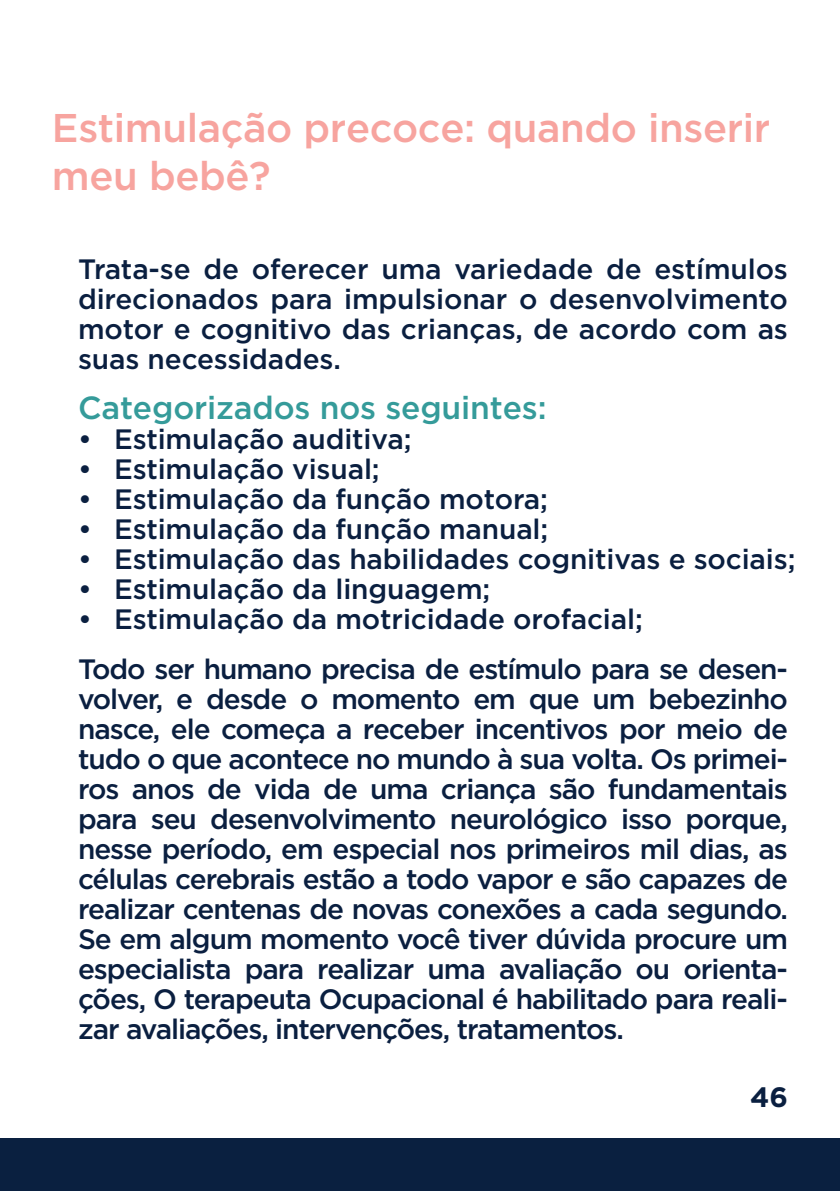
<style>
.page{position:relative;width:840px;height:1191px;background:#fff}
.page>*{position:absolute;margin:0;border:0;box-sizing:border-box;transform-origin:0 0}
.t1{font:500 40px/48px "Gotham";letter-spacing:-.01em;color:#f7a49f}
.t2{font:500 32px "Gotham";letter-spacing:-.005em;color:#359b9a}
.t3{font:500 28px/30px "Gotham";letter-spacing:-.005em;color:#0a1f40;text-align:justify}
.t4{font:500 28px/50px "Gotham";letter-spacing:-.035em;color:#0a1f40}
.t5{font:700 28px "Gotham Pro";color:#0a1f40}
</style>
<div class="page">
<div style="left:0;top:1138px;width:839px;height:53px;background:#0a2040"></div>
<h1 class="t1" style="left:52px;top:104px;width:719px">Estimulação precoce: quando inserir meu bebê?</h1>
<p class="t3" style="left:78px;top:254px;width:711px">Trata-se de oferecer uma variedade de estímulos direcionados para impulsionar o desenvolvimento motor e cognitivo das crianças, de acordo com as suas necessidades.</p>
<p class="t2" style="left:78px;top:389px;width:470px">Categorizados nos seguintes:</p>
<p class="t3" style="left:78px;top:424px;width:335px">• Estimulação auditiva;</p>
<p class="t3" style="left:78px;top:453px;width:303px">• Estimulação visual;</p>
<p class="t3" style="left:78px;top:483px;width:471px">• Estimulação da função motora;</p>
<p class="t3" style="left:78px;top:513px;width:471px">• Estimulação da função manual;</p>
<p class="t3" style="left:78px;top:543px;width:718px">• Estimulação das habilidades cognitivas e sociais;</p>
<p class="t3" style="left:78px;top:573px;width:413px">• Estimulação da linguagem;</p>
<p class="t4" style="left:78px;top:593px;width:711px">• Estimulação da motricidade orofacial;<br>Todo ser humano precisa de estímulo para se desen-</p>
<p class="t3" style="left:78px;top:683px;width:711px">volver, e desde o momento em que um bebezinho nasce, ele começa a receber incentivos por meio de tudo o que acontece no mundo à sua volta. Os primei&shy;ros anos de vida de uma criança são fundamentais para seu desenvolvimento neurológico isso porque, nesse período, em especial nos primeiros mil dias, as células cerebrais estão a todo vapor e são capazes de realizar centenas de novas conexões a cada segundo.<br>Se em algum momento você tiver dúvida procure um especialista para realizar uma avaliação ou orienta&shy;ções, O terapeuta Ocupacional é habilitado para reali&shy;zar avaliações, intervenções, tratamentos.</p>
<p class="t5" style="left:749px;top:1085px;width:39px">46</p>
</div>
